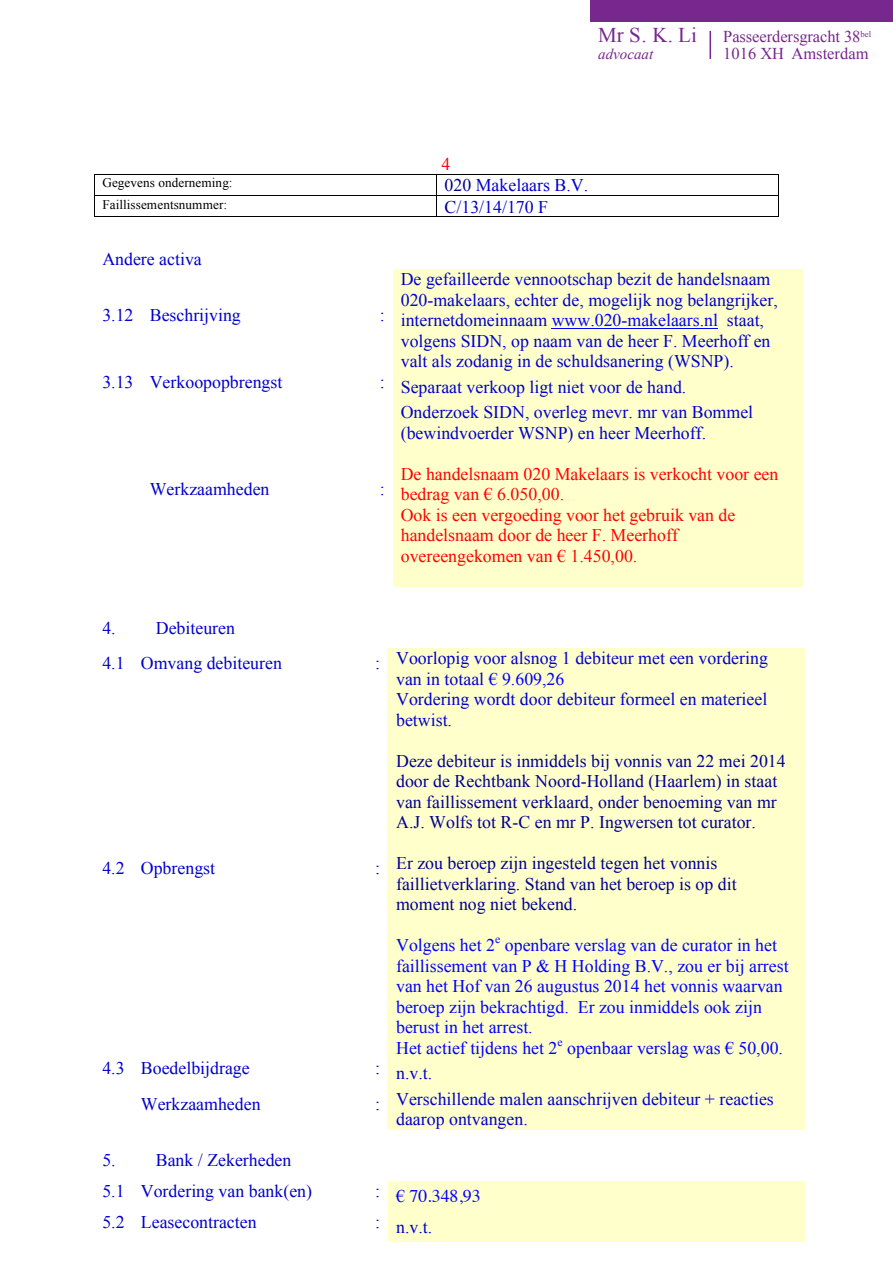
<style>
.page{position:relative;width:893px;height:1263px;background:#fff}
.page>*{position:absolute;margin:0;border:0;box-sizing:border-box;transform-origin:0 0}
.t1{font:21px "Times New Roman";color:#77278d}
.t2{font:17.85px/20.5px "Times New Roman";color:#00c}
.t3{font:17.85px/20.5px "Times New Roman";color:#000090}
.t4{font:17.85px/20.4px "Times New Roman";color:#00f}
.t5{font:17.85px/20.5px "Times New Roman";color:#f00}
.t6{font:17.85px "Times";color:#00f}
.t7{font:16.5px "Times New Roman";letter-spacing:-.005em;color:#77278d}
.t8{font:italic 15px "Times New Roman";color:#77278d}
.t9{font:13.2px "Times New Roman";letter-spacing:.005em;color:#000}
.t10{font:11.7px "Times New Roman";color:#00f}
.s1{color:#000090}
.s2{color:#00f}
.s3{font-family:"Times New Roman"}
</style>
<div class="page">
<hr style="left:709px;top:31px;width:2px;height:28px;background:#77278d">
<div style="left:590px;top:0;width:303px;height:21px;background:#77278d"></div>
<hr style="left:95px;top:174px;width:341px;height:1px;background:#000">
<hr style="left:437px;top:174px;width:341px;height:1px;background:#000">
<hr style="left:95px;top:196px;width:341px;height:1px;background:#000">
<hr style="left:437px;top:196px;width:341px;height:1px;background:#000">
<svg style="left:94px;top:174px;width:1px;height:43px"></svg>
<hr style="left:95px;top:217px;width:341px;height:1px;background:#000">
<svg style="left:436px;top:174px;width:1px;height:43px"></svg>
<hr style="left:437px;top:217px;width:341px;height:1px;background:#000">
<svg style="left:778px;top:174px;width:1px;height:43px"></svg>
<div style="left:393px;top:269px;width:409px;height:102px;background:#ffc"></div>
<hr style="left:552px;top:329px;width:166px;height:1px;background:#00f">
<div style="left:393px;top:371px;width:409px;height:31px;background:#ffc"></div>
<div style="left:393px;top:402px;width:409px;height:184px;background:#ffc"></div>
<div style="left:388px;top:648px;width:417px;height:41px;background:#ffc"></div>
<div style="left:388px;top:689px;width:417px;height:369px;background:#ffc"></div>
<div style="left:388px;top:1058px;width:417px;height:31px;background:#ffc"></div>
<div style="left:388px;top:1089px;width:417px;height:41px;background:#ffc"></div>
<div style="left:388px;top:1181px;width:417px;height:30px;background:#ffc"></div>
<div style="left:388px;top:1211px;width:417px;height:31px;background:#ffc"></div>
<p class="t1" style="left:598px;top:21px;width:100px">Mr S. K. Li</p>
<p class="t7" style="left:723px;top:25px;width:149px">Passeerdersgracht 38<sup>bel</sup></p>
<p class="t8" style="left:598px;top:44px;width:56px">advocaat</p>
<p class="t7" style="left:723px;top:42px;width:147px">1016 XH Amsterdam</p>
<p class="t5" style="left:441px;top:154px;width:10px">4</p>
<p class="t9" style="left:102px;top:174px;width:132px">Gegevens onderneming:</p>
<p class="t2" style="left:445px;top:175px;width:145px"><span class="s1">020</span> Makelaars B.V.</p>
<p class="t9" style="left:102px;top:195px;width:126px">Faillissementsnummer:</p>
<p class="t2" style="left:445px;top:196px;width:105px"><span class="s1">C</span>/13/14/170 F</p>
<p class="t2" style="left:102px;top:248px;width:101px">Andere activa</p>
<p class="t2" style="left:102px;top:305px;width:140px">3.12 Beschrijving</p>
<p class="t2" style="left:380px;top:305px;width:6px">:</p>
<p class="t2" style="left:401px;top:269px;width:379px">De gefailleerde vennootschap bezit de handelsnaam 020-makelaars, echter de, mogelijk nog belangrijker, internetdomeinnaam <span class="s2">www.020-makelaars.nl</span> staat, volgens SIDN, op naam van de heer F. Meerhoff en valt als zodanig in de schuldsanering (WSNP).</p>
<p class="t2" style="left:102px;top:371px;width:182px">3.13 Verkoopopbrengst</p>
<p class="t2" style="left:380px;top:376px;width:308px">: Separaat verkoop ligt niet voor de hand.</p>
<p class="t2" style="left:150px;top:479px;width:121px">Werkzaamheden</p>
<p class="t2" style="left:380px;top:479px;width:6px">:</p>
<p class="t2" style="left:401px;top:402px;width:354px">Onderzoek SIDN, overleg mevr. mr van Bommel (bewindvoerder WSNP) en heer Meerhoff.</p>
<p class="t5" style="left:401px;top:463px;width:379px">De handelsnaam 020 Makelaars is verkocht voor een bedrag van € 6.050,00.<br>Ook is een vergoeding voor het gebruik van de handelsnaam door de heer F. Meerhoff overeengekomen van € 1.450,00.</p>
<p class="t2" style="left:102px;top:610px;width:181px;line-height:35.7px">4. Debiteuren<br>4.1 Omvang debiteuren</p>
<p class="t2" style="left:396px;top:648px;width:373px;text-indent:-21px">: Voorlopig voor alsnog 1 debiteur met een vordering van in totaal <span class="s2">€ 9.609,26</span></p>
<p class="t2" style="left:102px;top:858px;width:114px">4.2 Opbrengst</p>
<p class="t2" style="left:375px;top:858px;width:6px">:</p>
<p class="t2" style="left:396px;top:689px;width:373px">Vordering wordt door debiteur formeel en materieel betwist.</p>
<p class="t3" style="left:396px;top:750px;width:391px">Deze debiteur is inmiddels bij vonnis van 22 mei 2014 door de Rechtbank Noord-Holland (Haarlem) in staat van faillissement verklaard, onder benoeming van mr A.J. Wolfs tot R-C en mr P. Ingwersen tot curator.</p>
<p class="t3" style="left:396px;top:853px;width:342px">Er zou beroep zijn ingesteld tegen het vonnis faillietverklaring. Stand van het beroep is op dit moment nog niet bekend.</p>
<p class="t4" style="left:396px;top:935px;width:101px">Volgens het 2</p>
<p class="t10" style="left:495px;top:931px;width:7px">e</p>
<p class="t4" style="left:396px;top:935px;width:394px;text-indent:109px">openbare verslag van de curator in het faillissement van P &amp; H Holding B.V., zou er bij arrest van het Hof van 26 augustus 2014 het vonnis waarvan beroep zijn bekrachtigd. Er zou inmiddels ook zijn berust in het arrest.<br>Het actief tijdens het 2</p>
<p class="t10" style="left:557px;top:1034px;width:7px">e</p>
<p class="t4" style="left:567px;top:1037px;width:217px">openbaar verslag was € 50,00.</p>
<p class="t2" style="left:102px;top:1058px;width:149px">4.3 Boedelbijdrage</p>
<p class="t2" style="left:375px;top:1063px;width:59px">: n.v.t.</p>
<p class="t2" style="left:141px;top:1093px;width:121px">Werkzaamheden</p>
<p class="t2" style="left:396px;top:1089px;width:379px;text-indent:-21px">: Verschillende malen aanschrijven debiteur + reacties daarop ontvangen.</p>
<p class="t2" style="left:102px;top:1144px;width:211px;line-height:31px">5. Bank / Zekerheden<br>5.1 Vordering van bank(en)</p>
<p class="t6" style="left:375px;top:1179px;width:107px"><sup>:</sup> <span class="s3">€</span> 70.348,93</p>
<p class="t2" style="left:102px;top:1211px;width:156px">5.2 Leasecontracten</p>
<p class="t2" style="left:375px;top:1216px;width:59px">: n.v.t.</p>
</div>
